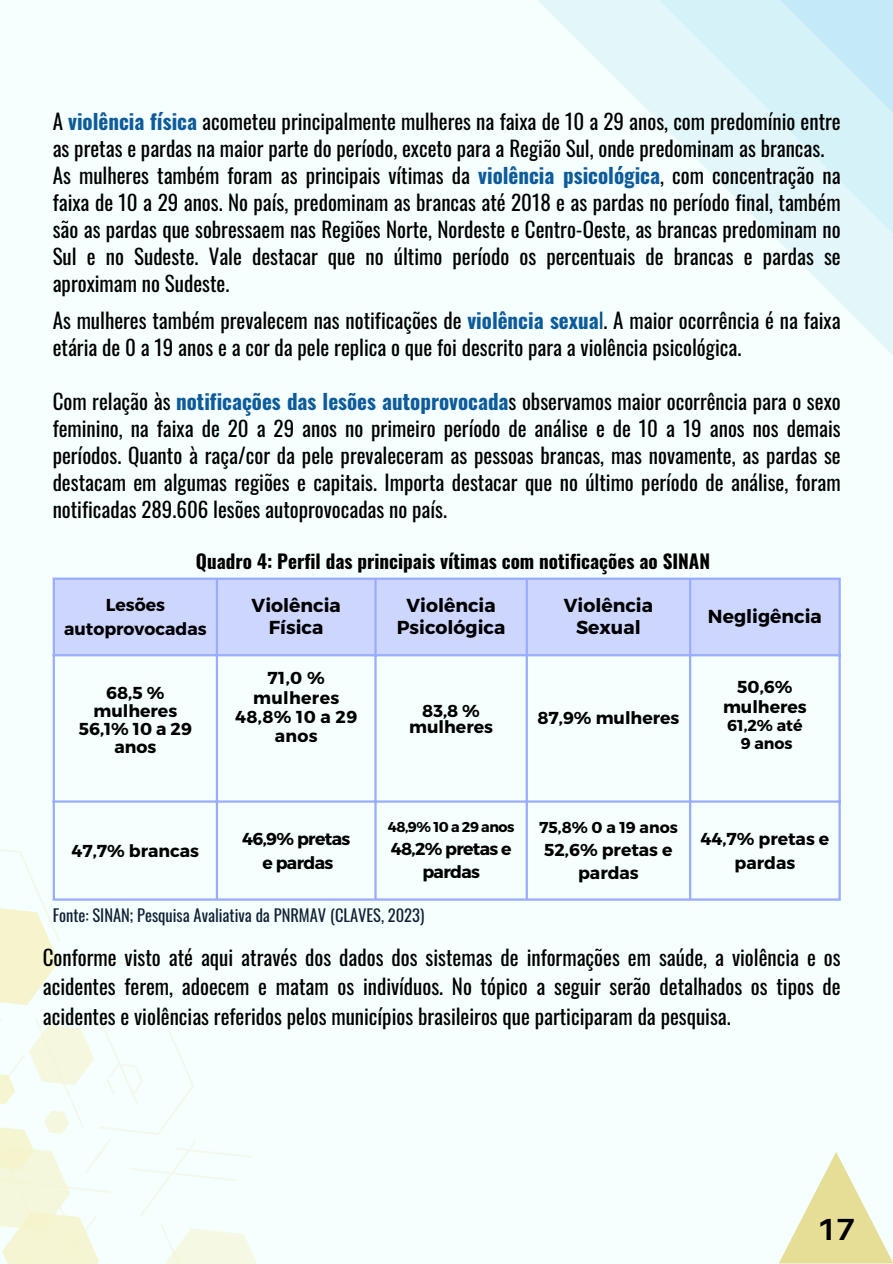
<style>
.page{position:relative;width:893px;height:1264px;background:#fff}
.page>*{position:absolute;margin:0;border:0;box-sizing:border-box;transform-origin:0 0}
.t1{font:700 30.6px "Aileron";color:#000}
.t2{font:21px/27px "Oswald";color:#000;text-align:justify}
.t3{font:700 19.05px "Oswald";color:#000}
.t4{font:700 18.75px/21.3px "Montserrat";color:#000;text-align:center}
.t5{font:700 17.25px/23.7px "Montserrat";color:#000;text-align:center}
.t6{font:700 17.25px/23.7px "Montserrat";letter-spacing:-.035em;color:#000;text-align:center}
.t7{font:700 17.25px/19.2px "Montserrat";letter-spacing:.02em;color:#000;text-align:center}
.t8{font:16.5px "Oswald";color:#141f35}
.t9{font:700 15.75px "Montserrat";color:#000}
.t10{font:700 14.25px "Montserrat";letter-spacing:-.035em;color:#000}
.s1{font-weight:700;color:#0e5b9b}
.s2{color:#0f4e82}
</style>
<div class="page">
<div style="left:0;top:0;width:892px;height:1263px;background:#f4fffe"></div>
<svg style="left:0;top:840px;width:270px;height:423px"></svg>
<svg style="left:538px;top:0;width:354px;height:354px"></svg>
<svg style="left:654px;top:0;width:238px;height:239px;fill:#e3f7fb"></svg>
<svg style="left:775px;top:0;width:117px;height:118px;background:#ceeef8"></svg>
<div style="left:55px;top:580px;width:783px;height:74px;background:#cdd6ff"></div>
<hr style="left:53px;top:580px;width:2px;height:318px;background:#99acff">
<hr style="left:216px;top:580px;width:2px;height:318px;background:#99acff">
<hr style="left:374px;top:580px;width:2px;height:318px;background:#99acff">
<hr style="left:525px;top:580px;width:3px;height:318px;background:#99acff">
<hr style="left:689px;top:580px;width:2px;height:318px;background:#99acff">
<hr style="left:838px;top:580px;width:2px;height:318px;background:#99acff">
<hr style="left:53px;top:577px;width:787px;height:3px;background:#99acff">
<hr style="left:53px;top:654px;width:787px;height:2px;background:#99acff">
<hr style="left:53px;top:800px;width:787px;height:2px;background:#99acff">
<hr style="left:53px;top:898px;width:787px;height:2px;background:#99acff">
<svg style="left:779px;top:1152px;width:113px;height:111px"></svg>
<p class="t2" style="left:53px;top:107px;width:789px">A <span class="s1">violência física</span> acometeu principalmente mulheres na faixa de 10 a 29 anos, com predomínio entre as pretas e pardas na maior parte do período, exceto para a Região Sul, onde predominam as brancas.</p>
<p class="t2" style="left:53px;top:161px;width:789px">As mulheres também foram as principais vítimas da <span class="s1">violência psicológica</span>, com concentração na faixa de 10 a 29 anos. No país, predominam as brancas até 2018 e as pardas no período final, também são as pardas que sobressaem nas Regiões Norte, Nordeste e Centro-Oeste, as brancas predominam no Sul e no Sudeste. Vale destacar que no último período os percentuais de brancas e pardas se aproximam no Sudeste.</p>
<p class="t2" style="left:53px;top:306px;width:789px">As mulheres também prevalecem nas notificações de <span class="s1">violência sexua</span><span class="s2">l</span>. A maior ocorrência é na faixa etária de 0 a 19 anos e a cor da pele replica o que foi descrito para a violência psicológica.</p>
<p class="t2" style="left:53px;top:387px;width:789px">Com relação às <span class="s1">notificações das lesões autoprovocada</span>s observamos maior ocorrência para o sexo feminino, na faixa de 20 a 29 anos no primeiro período de análise e de 10 a 19 anos nos demais períodos. Quanto à raça/cor da pele prevaleceram as pessoas brancas, mas novamente, as pardas se destacam em algumas regiões e capitais. Importa destacar que no último período de análise, foram notificadas 289.606 lesões autoprovocadas no país.</p>
<p class="t3" style="left:196px;top:546px;width:515px">Quadro 4: Perfil das principais vítimas com notificações ao SINAN</p>
<p class="t5" style="left:64px;top:592px;width:144px">Lesões autoprovocadas</p>
<p class="t4" style="left:251px;top:594px;width:91px">Violência<br>Física</p>
<p class="t4" style="left:397px;top:594px;width:110px">Violência<br>Psicológica</p>
<p class="t4" style="left:564px;top:594px;width:91px">Violência<br>Sexual</p>
<p class="t4" style="left:707px;top:604px;width:115px">Negligência</p>
<p class="t5" style="left:93px;top:683px;width:85px;line-height:18px">68,5 % mulheres</p>
<p class="t5" style="left:79px;top:719px;width:115px;line-height:18px">56,1% 10 a 29 anos</p>
<p class="t5" style="left:72px;top:837px;width:129px">47,7% brancas</p>
<p class="t7" style="left:235px;top:668px;width:124px">71,0 % mulheres<br>48,8% 10 a 29 anos</p>
<p class="t6" style="left:242px;top:826px;width:110px">46,9% pretas</p>
<p class="t5" style="left:262px;top:850px;width:72px">e pardas</p>
<p class="t5" style="left:409px;top:701px;width:85px;line-height:16.8px">83,8 % mulheres</p>
<p class="t5" style="left:537px;top:705px;width:143px">87,9% mulheres</p>
<p class="t5" style="left:723px;top:675px;width:85px;line-height:20.2px">50,6% mulheres</p>
<p class="t9" style="left:727px;top:715px;width:77px">61,2% até</p>
<p class="t9" style="left:740px;top:733px;width:53px">9 anos</p>
<p class="t10" style="left:388px;top:817px;width:128px">48,9% 10 a 29 anos</p>
<p class="t6" style="left:390px;top:835px;width:122px">48,2% pretas e pardas</p>
<p class="t9" style="left:539px;top:817px;width:140px">75,8% 0 a 19 anos</p>
<p class="t5" style="left:544px;top:836px;width:130px">52,6% pretas e pardas</p>
<p class="t5" style="left:700px;top:826px;width:130px">44,7% pretas e pardas</p>
<p class="t8" style="left:53px;top:901px;width:373px">Fonte: SINAN; Pesquisa Avaliativa da PNRMAV (CLAVES, 2023)</p>
<p class="t2" style="left:43px;top:942px;width:799px;line-height:29.2px">Conforme visto até aqui através dos dados dos sistemas de informações em saúde, a violência e os acidentes ferem, adoecem e matam os indivíduos. No tópico a seguir serão detalhados os tipos de acidentes e violências referidos pelos municípios brasileiros que participaram da pesquisa.</p>
<p class="t1" style="left:816px;top:1209px;width:40px">17</p>
</div>
